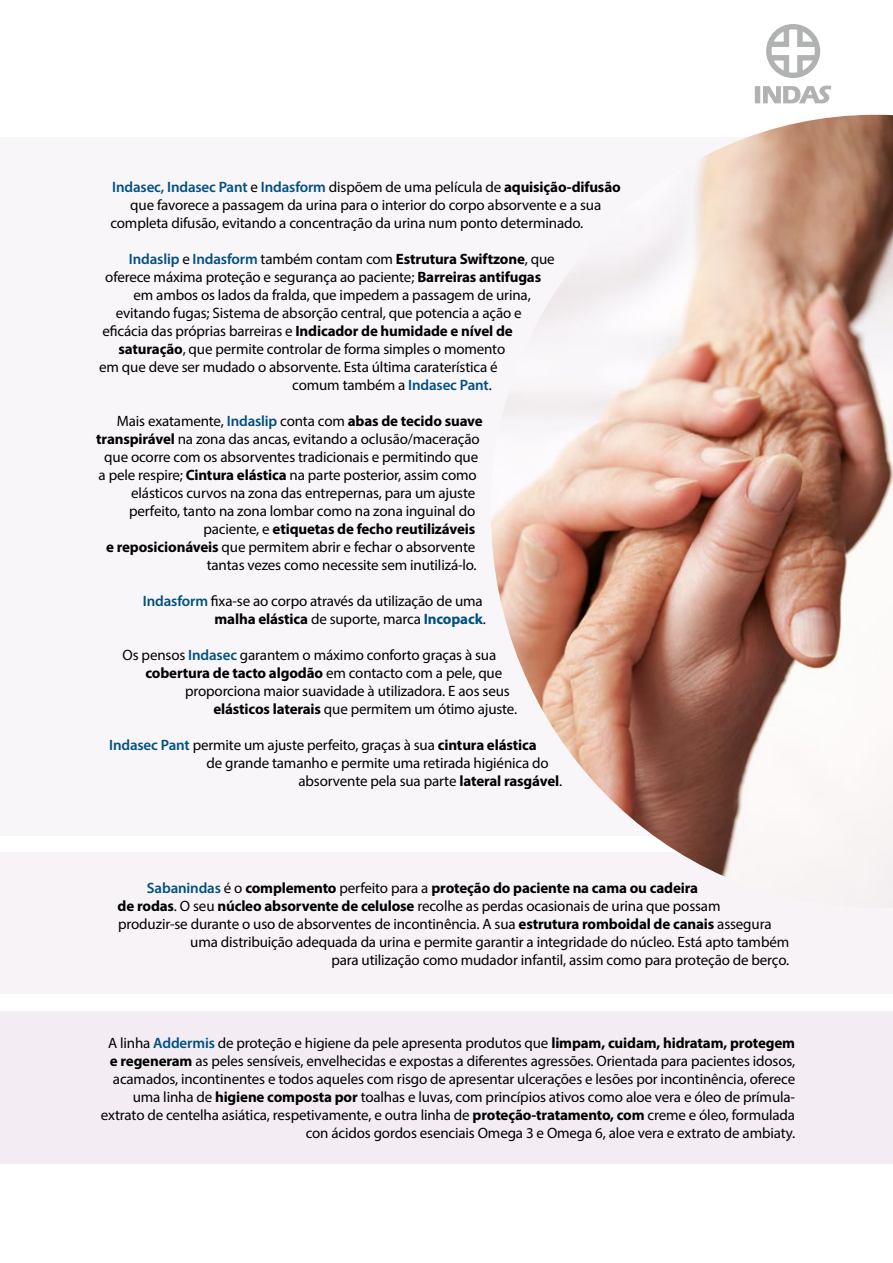
<style>
.page{position:relative;width:893px;height:1263px;background:#fff}
.page>*{position:absolute;margin:0;border:0;box-sizing:border-box;transform-origin:0 0}
.t1{font:15px/18px "Myriad Pro";letter-spacing:-.01em;color:#000;text-align:right}
.t2{font:700 15px "Myriad Pro";letter-spacing:-.01em;color:#000}
.t3{font:600 15px "Myriad Pro";letter-spacing:-.01em;color:#005081}
.s1{font-weight:400;color:#000}
.s2{font-weight:700;color:#000}
.s3{font-weight:600;color:#005081}
.s4{font-weight:700}
.s5{font-weight:400}
.s6{font-weight:700;color:#005081}
</style>
<div class="page">
<div style="left:0;top:1011px;width:893px;height:152px;background:#f3edf3"></div>
<div style="left:0;top:852px;width:893px;height:142px;background:#f7f3f6"></div>
<div style="left:0;top:137px;width:893px;height:699px;background:#f9f6f9"></div>
<img style="left:491px;top:115px;width:402px;height:762px">
<svg style="left:755px;top:24px;width:76px;height:79px"></svg>
<p class="t3" style="left:112px;top:178px;width:510px">Indasec, Indasec Pant <span class="s1">e</span> Indasform <span class="s1">dispõem de uma película de</span> <span class="s2">aquisição-difusão</span></p>
<p class="t1" style="left:130px;top:196px;width:472px">que favorece a passagem da urina para o interior do corpo absorvente e a sua</p>
<p class="t1" style="left:110px;top:214px;width:474px">completa difusão, evitando a concentração da urina num ponto determinado.</p>
<p class="t1" style="left:129px;top:250px;width:427px"><span class="s3">Indaslip</span> e <span class="s3">Indasform</span> também contam com <span class="s4">Estrutura Swiftzone</span>, que</p>
<p class="t1" style="left:105px;top:268px;width:437px">oferece máxima proteção e segurança ao paciente; <span class="s4">Barreiras antifugas</span></p>
<p class="t1" style="left:134px;top:286px;width:399px">em ambos os lados da fralda, que impedem a passagem de urina,</p>
<p class="t1" style="left:116px;top:304px;width:407px">evitando fugas; Sistema de absorção central, que potencia a ação e</p>
<p class="t1" style="left:103px;top:322px;width:412px">eficácia das próprias barreiras e <span class="s4">Indicador de humidade e nível de</span></p>
<p class="t1" style="left:119px;top:340px;width:388px"><span class="s4">saturação</span>, que permite controlar de forma simples o momento</p>
<p class="t1" style="left:99px;top:358px;width:400px">em que deve ser mudado o absorvente. Esta última caraterística é</p>
<p class="t1" style="left:292px;top:376px;width:201px">comum também a <span class="s3">Indasec Pant</span>.</p>
<p class="t1" style="left:117px;top:412px;width:367px">Mais exatamente, <span class="s3">Indaslip</span> conta com <span class="s4">abas de tecido suave</span></p>
<p class="t1" style="left:96px;top:430px;width:385px"><span class="s4">transpirável</span> na zona das ancas, evitando a oclusão/maceração</p>
<p class="t1" style="left:104px;top:448px;width:375px">que ocorre com os absorventes tradicionais e permitindo que</p>
<p class="t1" style="left:99px;top:466px;width:380px">a pele respire; <span class="s4">Cintura elástica</span> na parte posterior, assim como</p>
<p class="t1" style="left:131px;top:484px;width:346px">elásticos curvos na zona das entrepernas, para um ajuste</p>
<p class="t1" style="left:129px;top:502px;width:348px">perfeito, tanto na zona lombar como na zona inguinal do</p>
<p class="t2" style="left:203px;top:520px;width:273px"><span class="s5">paciente, e</span> etiquetas de fecho reutilizáveis</p>
<p class="t1" style="left:106px;top:538px;width:371px"><span class="s4">e reposicionáveis</span> que permitem abrir e fechar o absorvente</p>
<p class="t1" style="left:207px;top:556px;width:271px">tantas vezes como necessite sem inutilizá-lo.</p>
<p class="t1" style="left:143px;top:592px;width:344px"><span class="s3">Indasform</span> fixa-se ao corpo através da utilização de uma <span class="s4">malha elástica</span> de suporte, marca <span class="s6">Incopack</span>.</p>
<p class="t1" style="left:123px;top:646px;width:375px">Os pensos <span class="s3">Indasec</span> garantem o máximo conforto graças à sua</p>
<p class="t2" style="left:145px;top:664px;width:358px">cobertura de tacto algodão <span class="s5">em contacto com a pele, que</span></p>
<p class="t1" style="left:185px;top:682px;width:326px">proporciona maior suavidade à utilizadora. E aos seus</p>
<p class="t1" style="left:213px;top:700px;width:305px"><span class="s4">elásticos laterais</span> que permitem um ótimo ajuste.</p>
<p class="t1" style="left:109px;top:736px;width:429px"><span class="s3">Indasec Pant</span> permite um ajuste perfeito, graças à sua <span class="s4">cintura elástica</span></p>
<p class="t1" style="left:207px;top:754px;width:344px">de grande tamanho e permite uma retirada higiénica do</p>
<p class="t1" style="left:298px;top:772px;width:265px">absorvente pela sua parte <span class="s4">lateral rasgável</span>.</p>
<p class="t2" style="left:147px;top:878px;width:553px"><span class="s3">Sabanindas</span> <span class="s5">é o</span> complemento <span class="s5">perfeito para a</span> proteção do paciente na cama ou cadeira</p>
<p class="t1" style="left:118px;top:896px;width:604px"><span class="s4">de rodas</span>. O seu <span class="s4">núcleo absorvente de celulose</span> recolhe as perdas ocasionais de urina que possam</p>
<p class="t1" style="left:118px;top:914px;width:655px">produzir-se durante o uso de absorventes de incontinência. A sua <span class="s4">estrutura romboidal de canais</span> assegura</p>
<p class="t1" style="left:190px;top:932px;width:600px">uma distribuição adequada da urina e permite garantir a integridade do núcleo. Está apto também</p>
<p class="t1" style="left:331px;top:950px;width:459px">para utilização como mudador infantil, assim como para proteção de berço.</p>
<p class="t1" style="left:101px;top:1033px;width:696px">A linha <span class="s3">Addermis</span> de proteção e higiene da pele apresenta produtos que <span class="s4">limpam, cuidam, hidratam, protegem e regeneram</span> as peles sensíveis, envelhecidas e expostas a diferentes agressões. Orientada para pacientes idosos, acamados, incontinentes e todos aqueles com risgo de apresentar ulcerações e lesões por incontinência, oferece uma linha de <span class="s4">higiene composta por</span> toalhas e luvas, com princípios ativos como aloe vera e óleo de prímula&shy;extrato de centelha asiática, respetivamente, e outra linha de <span class="s4">proteção-tratamento, com</span> creme e óleo, formulada con ácidos gordos esenciais Omega 3 e Omega 6, aloe vera e extrato de ambiaty.</p>
</div>
